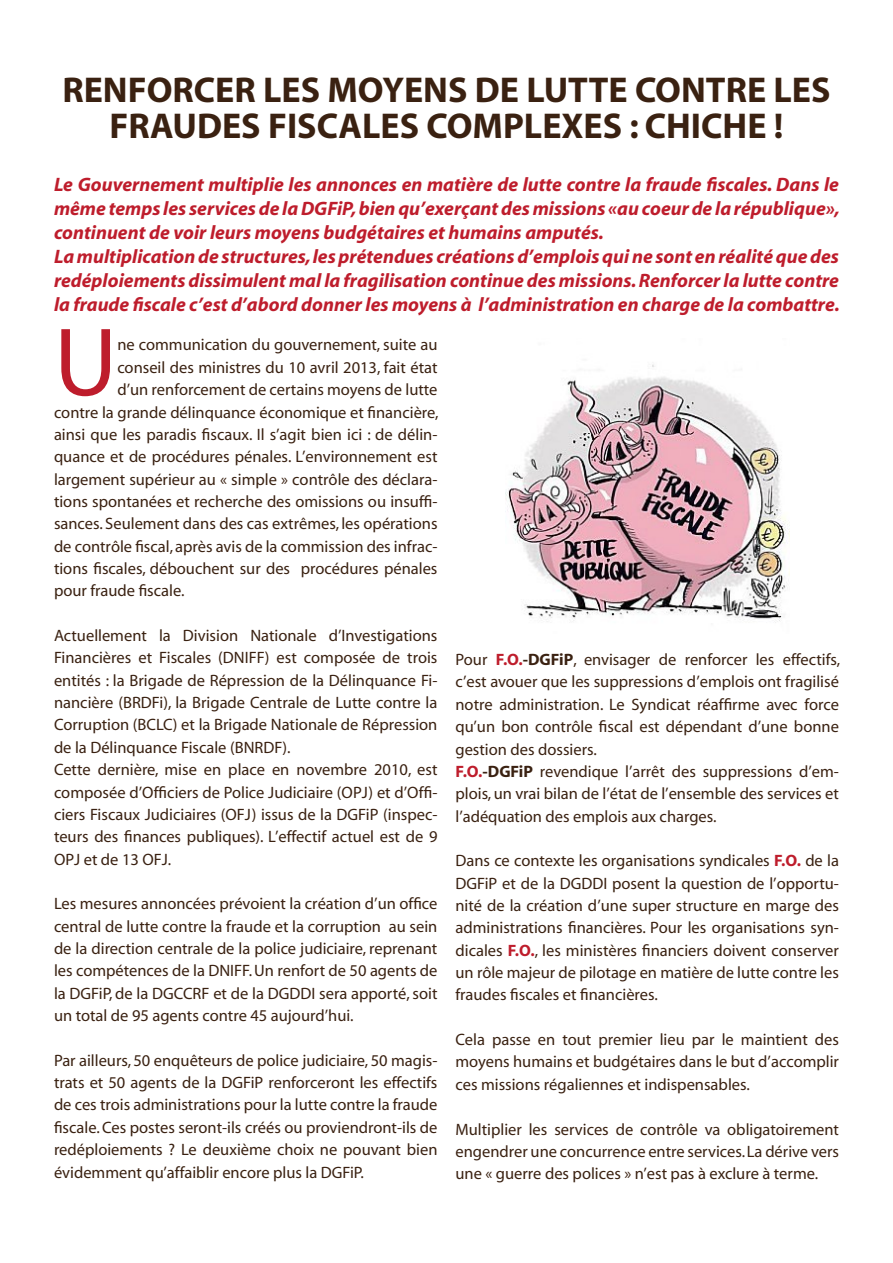
<style>
.page{position:relative;width:893px;height:1263px;background:#fff}
.page>*{position:absolute;margin:0;border:0;box-sizing:border-box;transform-origin:0 0}
.t1{font:97.95px "Myriad";color:#be1d2c}
.t2{font:700 36px/36px "Myriad";color:#3a2111;text-align:center}
.t3{font:italic 700 19.5px/24px "Myriad";color:#be1d2c;text-align:justify}
.t4{font:16.5px/22.4px "Myriad";color:#3a2111;text-align:justify}
.s1{font-weight:700;color:#be1d2c}
.s2{font-weight:700}
</style>
<div class="page">
<img style="left:505px;top:364px;width:284px;height:259px">
<p class="t2" style="left:62px;top:74px;width:770px">RENFORCER LES MOYENS DE LUTTE CONTRE LES<br>FRAUDES FISCALES COMPLEXES : CHICHE !</p>
<p class="t3" style="left:54px;top:173px;width:787px">Le Gouvernement multiplie les annonces en matière de lutte contre la fraude fiscales. Dans le même temps les services de la DGFiP, bien qu’exerçant des missions «au coeur de la république», continuent de voir leurs moyens budgétaires et humains amputés.</p>
<p class="t3" style="left:54px;top:245px;width:787px">La multiplication de structures, les prétendues créations d’emplois qui ne sont en réalité que des redéploiements dissimulent mal la fragilisation continue des missions. Renforcer la lutte contre la fraude fiscale c’est d’abord donner les moyens à l’administration en charge de la combattre.</p>
<p class="t1" style="left:54px;top:314px;width:65px">U</p>
<p class="t4" style="left:117px;top:334px;width:322px">ne communication du gouvernement, suite au</p>
<p class="t4" style="left:117px;top:357px;width:322px">conseil des ministres du 10 avril 2013, fait état</p>
<p class="t4" style="left:117px;top:379px;width:322px">d’un renforcement de certains moyens de lutte</p>
<p class="t4" style="left:54px;top:401px;width:386px">contre la grande délinquance économique et financière,</p>
<p class="t4" style="left:54px;top:424px;width:385px">ainsi que les paradis fiscaux. Il s’agit bien ici : de délin-</p>
<p class="t4" style="left:54px;top:446px;width:385px">quance et de procédures pénales. L’environnement est</p>
<p class="t4" style="left:54px;top:469px;width:385px">largement supérieur au « simple » contrôle des déclara-</p>
<p class="t4" style="left:54px;top:491px;width:385px">tions spontanées et recherche des omissions ou insuffi-</p>
<p class="t4" style="left:54px;top:513px;width:385px">sances. Seulement dans des cas extrêmes, les opérations</p>
<p class="t4" style="left:54px;top:536px;width:385px">de contrôle fiscal, après avis de la commission des infrac-</p>
<p class="t4" style="left:54px;top:558px;width:385px">tions fiscales, débouchent sur des procédures pénales</p>
<p class="t4" style="left:54px;top:580px;width:132px">pour fraude fiscale.</p>
<p class="t4" style="left:54px;top:625px;width:385px">Actuellement la Division Nationale d’Investigations Financières et Fiscales (DNIFF) est composée de trois entités : la Brigade de Répression de la Délinquance Fi&shy;nancière (BRDFi), la Brigade Centrale de Lutte contre la Corruption (BCLC) et la Brigade Nationale de Répression de la Délinquance Fiscale (BNRDF).</p>
<p class="t4" style="left:54px;top:759px;width:385px">Cette dernière, mise en place en novembre 2010, est composée d’Officiers de Police Judiciaire (OPJ) et d’Offi&shy;ciers Fiscaux Judiciaires (OFJ) issus de la DGFiP (inspec&shy;teurs des finances publiques). L’effectif actuel est de 9<br>OPJ et de 13 OFJ.</p>
<p class="t4" style="left:54px;top:893px;width:385px">Les mesures annoncées prévoient la création d’un office central de lutte contre la fraude et la corruption au sein de la direction centrale de la police judiciaire, reprenant les compétences de la DNIFF. Un renfort de 50 agents de la DGFiP, de la DGCCRF et de la DGDDI sera apporté, soit un total de 95 agents contre 45 aujourd’hui.</p>
<p class="t4" style="left:54px;top:1050px;width:385px">Par ailleurs, 50 enquêteurs de police judiciaire, 50 magis&shy;trats et 50 agents de la DGFiP renforceront les effectifs de ces trois administrations pour la lutte contre la fraude fiscale. Ces postes seront-ils créés ou proviendront-ils de redéploiements ? Le deuxième choix ne pouvant bien évidemment qu’affaiblir encore plus la DGFiP.</p>
<p class="t4" style="left:455px;top:649px;width:386px">Pour <span class="s1">F.O.</span><span class="s2">-DGFiP</span>, envisager de renforcer les effectifs, c’est avouer que les suppressions d’emplois ont fragilisé notre administration. Le Syndicat réaffirme avec force qu’un bon contrôle fiscal est dépendant d’une bonne gestion des dossiers.</p>
<p class="t4" style="left:455px;top:761px;width:385px"><span class="s1">F.O.</span><span class="s2">-DGFiP</span> revendique l’arrêt des suppressions d’em&shy;plois, un vrai bilan de l’état de l’ensemble des services et l’adéquation des emplois aux charges.</p>
<p class="t4" style="left:455px;top:850px;width:385px">Dans ce contexte les organisations syndicales <span class="s1">F.O.</span> de la DGFiP et de la DGDDI posent la question de l’opportu&shy;nité de la création d’une super structure en marge des administrations financières. Pour les organisations syn&shy;dicales <span class="s1">F.O.</span>, les ministères financiers doivent conserver un rôle majeur de pilotage en matière de lutte contre les fraudes fiscales et financières.</p>
<p class="t4" style="left:455px;top:1029px;width:385px">Cela passe en tout premier lieu par le maintient des moyens humains et budgétaires dans le but d’accomplir ces missions régaliennes et indispensables.</p>
<p class="t4" style="left:455px;top:1118px;width:385px">Multiplier les services de contrôle va obligatoirement engendrer une concurrence entre services. La dérive vers une « guerre des polices » n’est pas à exclure à terme.</p>
</div>
